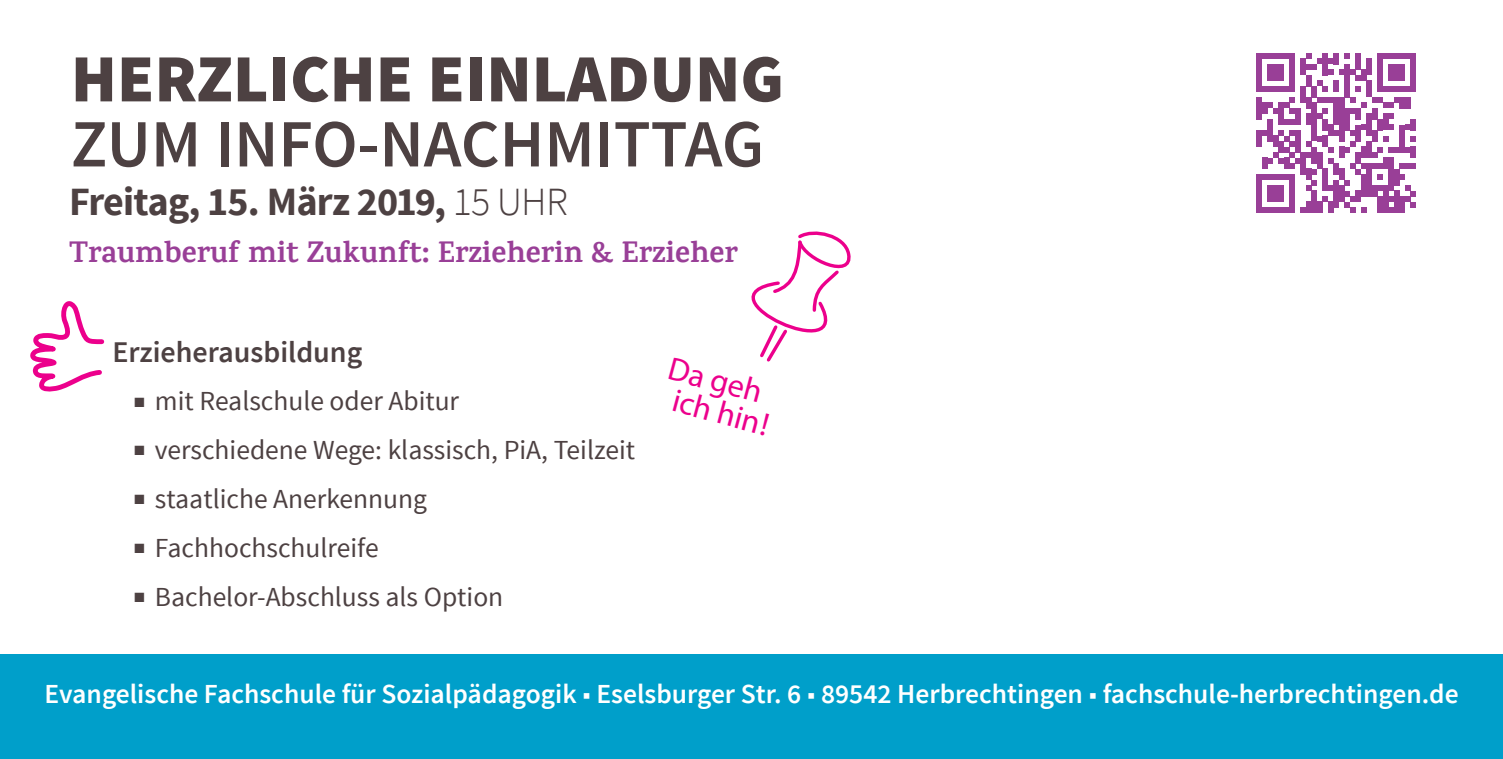
<style>
.page{position:relative;width:1503px;height:759px;background:#fff}
.page>*{position:absolute;margin:0;border:0;box-sizing:border-box;transform-origin:0 0}
.t1{font:900 67.5px "Source Sans Pro";color:#4d4142}
.t2{font:600 67.5px "Source Sans Pro";color:#4d4142}
.t3{font:700 40px "Source Sans Pro";letter-spacing:-.02em;color:#4d4142}
.t4{font:32.5px/30px "Myriad Pro";color:#ec008c;text-align:center}
.t5{font:700 30px "Karma";color:#993f97}
.t6{font:600 30px "Source Sans Pro";color:#4d4142}
.t7{font:27.5px "Source Sans Pro";color:#4d4142}
.t8{font:600 27.5px "Source Sans Pro";color:#fff}
.s1{font-weight:300}
.s2{font-family:"Arial";font-size:20px}
.s3{font-weight:400}
</style>
<div class="page">
<div style="left:0;top:654px;width:1502px;height:104px;background:#009fca"></div>
<div style="left:1256px;top:53px;width:6px;height:39px;background:#993f97"></div>
<div style="left:1256px;top:97px;width:6px;height:22px;background:#993f97"></div>
<div style="left:1256px;top:130px;width:6px;height:17px;background:#993f97"></div>
<div style="left:1256px;top:174px;width:6px;height:39px;background:#993f97"></div>
<svg style="left:1262px;top:53px;width:104px;height:160px"></svg>
<div style="left:1366px;top:59px;width:6px;height:16px;background:#993f97"></div>
<div style="left:1366px;top:81px;width:6px;height:16px;background:#993f97"></div>
<div style="left:1366px;top:114px;width:6px;height:22px;background:#993f97"></div>
<div style="left:1366px;top:141px;width:6px;height:17px;background:#993f97"></div>
<div style="left:1366px;top:163px;width:6px;height:33px;background:#993f97"></div>
<div style="left:1372px;top:108px;width:5px;height:11px;background:#993f97"></div>
<div style="left:1372px;top:130px;width:5px;height:11px;background:#993f97"></div>
<div style="left:1377px;top:53px;width:6px;height:39px;background:#993f97"></div>
<div style="left:1377px;top:119px;width:6px;height:11px;background:#993f97"></div>
<div style="left:1383px;top:114px;width:5px;height:16px;background:#993f97"></div>
<svg style="left:1383px;top:136px;width:5px;height:5px"></svg>
<div style="left:1388px;top:64px;width:6px;height:17px;background:#993f97"></div>
<svg style="left:1388px;top:114px;width:6px;height:5px"></svg>
<svg style="left:1388px;top:125px;width:6px;height:5px"></svg>
<div style="left:1394px;top:64px;width:5px;height:17px;background:#993f97"></div>
<div style="left:1399px;top:64px;width:6px;height:17px;background:#993f97"></div>
<div style="left:1399px;top:125px;width:6px;height:27px;background:#993f97"></div>
<svg style="left:1383px;top:53px;width:27px;height:6px"></svg>
<svg style="left:1372px;top:86px;width:38px;height:22px"></svg>
<div style="left:1405px;top:97px;width:5px;height:11px;background:#993f97"></div>
<svg style="left:1405px;top:125px;width:5px;height:5px"></svg>
<div style="left:1410px;top:53px;width:6px;height:39px;background:#993f97"></div>
<div style="left:1410px;top:119px;width:6px;height:11px;background:#993f97"></div>
<svg style="left:1410px;top:136px;width:6px;height:5px"></svg>
<svg style="left:1372px;top:147px;width:44px;height:66px"></svg>
<svg style="left:751px;top:231px;width:100px;height:131px"></svg>
<svg style="left:30px;top:301px;width:75px;height:91px"></svg>
<h1 class="t1" style="left:71px;top:35px;width:714px">HERZLICHE EINLADUNG</h1>
<h1 class="t2" style="left:71px;top:101px;width:392px">ZUM I NFO-NACHMITTAG</h1>
<h2 class="t3" style="left:69px;top:176px;width:501px">Freitag, 15. März 2019, <span class="s1">15 UHR</span></h2>
<p class="t5" style="left:69px;top:234px;width:670px">Traumberuf mit Zukunft: Erzieherin &amp; Erzieher</p>
<p class="t6" style="left:112px;top:332px;width:251px">Erzieherausbildung</p>
<p class="t7" style="left:134px;top:384px;width:327px"><span class="s2">■</span> mit Realschule oder Abitur</p>
<p class="t7" style="left:134px;top:433px;width:503px"><span class="s2">■</span> verschiedene Wege: klassisch, PiA, Teilzeit</p>
<p class="t7" style="left:134px;top:481px;width:295px"><span class="s2">■</span> staatliche Anerkennung</p>
<p class="t7" style="left:134px;top:530px;width:246px"><span class="s2">■</span> Fachhochschulreife</p>
<p class="t7" style="left:134px;top:579px;width:371px"><span class="s2">■</span> Bachelor-Abschluss als Option</p>
<p class="t4" style="left:673px;top:352px;width:112px;rotate:15deg">Da geh ich hin!</p>
<p class="t8" style="left:44px;top:676px;width:1415px">Evangelische Fachschule für Sozialpädagogik <span class="s3">■</span> Eselsburger Str. 6 <span class="s3">■</span> 89542 H erbrechtingen <span class="s3">■</span> fachschule-herbrechtingen.de</p>
</div>
